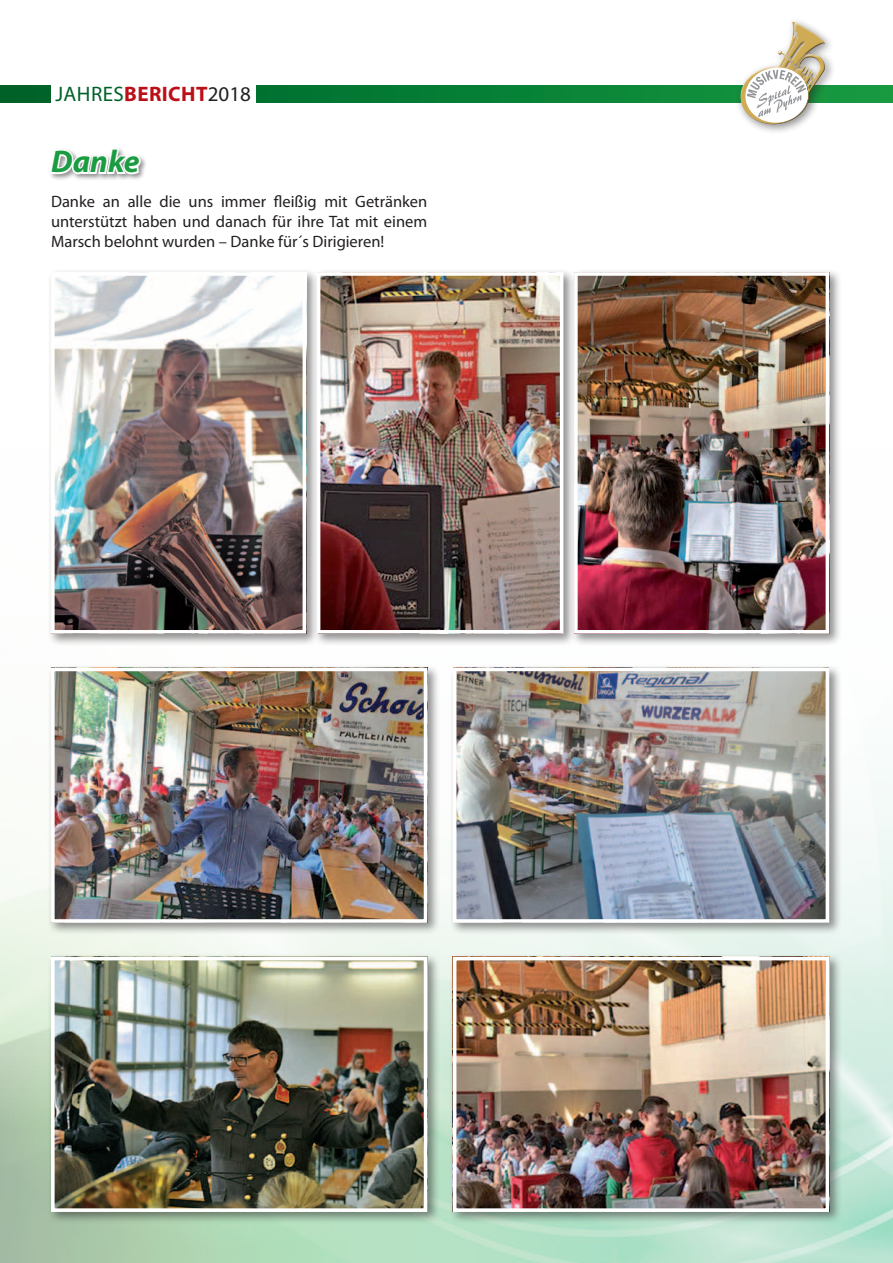
<style>
.page{position:relative;width:893px;height:1263px;background:#fff}
.page>*{position:absolute;margin:0;border:0;box-sizing:border-box;transform-origin:0 0}
.Überschriften_groß{font:italic 700 31.5px "Myriad Pro";color:#1b9c42}
.t1{font:700 21px "Myriad Pro";letter-spacing:.02em;color:#bb1018}
.t2{font:16.5px/20.2px "Myriad Pro";color:#231f20;text-align:justify}
.s1{font-weight:400;color:#006128}
.s2{font-weight:400;color:#231f20}
</style>
<div class="page">
<svg style="left:0;top:85px;width:893px;height:17px;background:#087f36"></svg>
<div style="left:735px;top:17px;width:101px;height:118px;background:#231f20;opacity:.5"></div>
<div style="left:739px;top:22px;width:88px;height:104px;background:#231f20;opacity:.75"></div>
<div style="left:51px;top:85px;width:204px;height:17px;background:#fff"></div>
<div style="left:49px;top:147px;width:99px;height:34px;background:#231f20;opacity:.5"></div>
<svg style="left:49px;top:147px;width:93px;height:29px"></svg>
<div style="left:47px;top:268px;width:272px;height:378px;background:#231f20;opacity:.5"></div>
<img style="left:56px;top:277px;width:245px;height:352px">
<div style="left:51px;top:272px;width:255px;height:362px;border:4px solid #fff"></div>
<div style="left:313px;top:268px;width:263px;height:378px;background:#231f20;opacity:.5"></div>
<img style="left:322px;top:277px;width:236px;height:352px">
<div style="left:317px;top:272px;width:246px;height:362px;border:4px solid #fff"></div>
<div style="left:47px;top:953px;width:393px;height:272px;background:#231f20;opacity:.5"></div>
<img style="left:56px;top:962px;width:366px;height:245px">
<div style="left:51px;top:957px;width:376px;height:255px;border:4px solid #fff"></div>
<div style="left:570px;top:268px;width:272px;height:378px;background:#231f20;opacity:.5"></div>
<img style="left:579px;top:277px;width:245px;height:352px">
<div style="left:574px;top:272px;width:255px;height:362px;border:4px solid #fff"></div>
<div style="left:47px;top:664px;width:393px;height:271px;background:#231f20;opacity:.5"></div>
<img style="left:56px;top:673px;width:366px;height:245px">
<div style="left:51px;top:668px;width:376px;height:255px;border:4px solid #fff"></div>
<div style="left:449px;top:664px;width:393px;height:271px;background:#231f20;opacity:.5"></div>
<img style="left:458px;top:673px;width:366px;height:245px">
<div style="left:453px;top:668px;width:376px;height:255px;border:4px solid #fff"></div>
<div style="left:449px;top:953px;width:393px;height:272px;background:#231f20;opacity:.5"></div>
<img style="left:458px;top:962px;width:366px;height:245px">
<div style="left:453px;top:957px;width:376px;height:255px;border:4px solid #fff"></div>
<p class="t1" style="left:55px;top:80px;width:197px"><span class="s1">JAHRES</span>BERICHT<span class="s2">2018</span></p>
<p class="Überschriften_groß" style="left:51px;top:141px;width:90px">Danke</p>
<p class="t2" style="left:51px;top:191px;width:378px">Danke an alle die uns immer fleißig mit Getränken unterstützt haben und danach für ihre Tat mit einem Marsch belohnt wurden – Danke für´s Dirigieren!</p>
</div>
